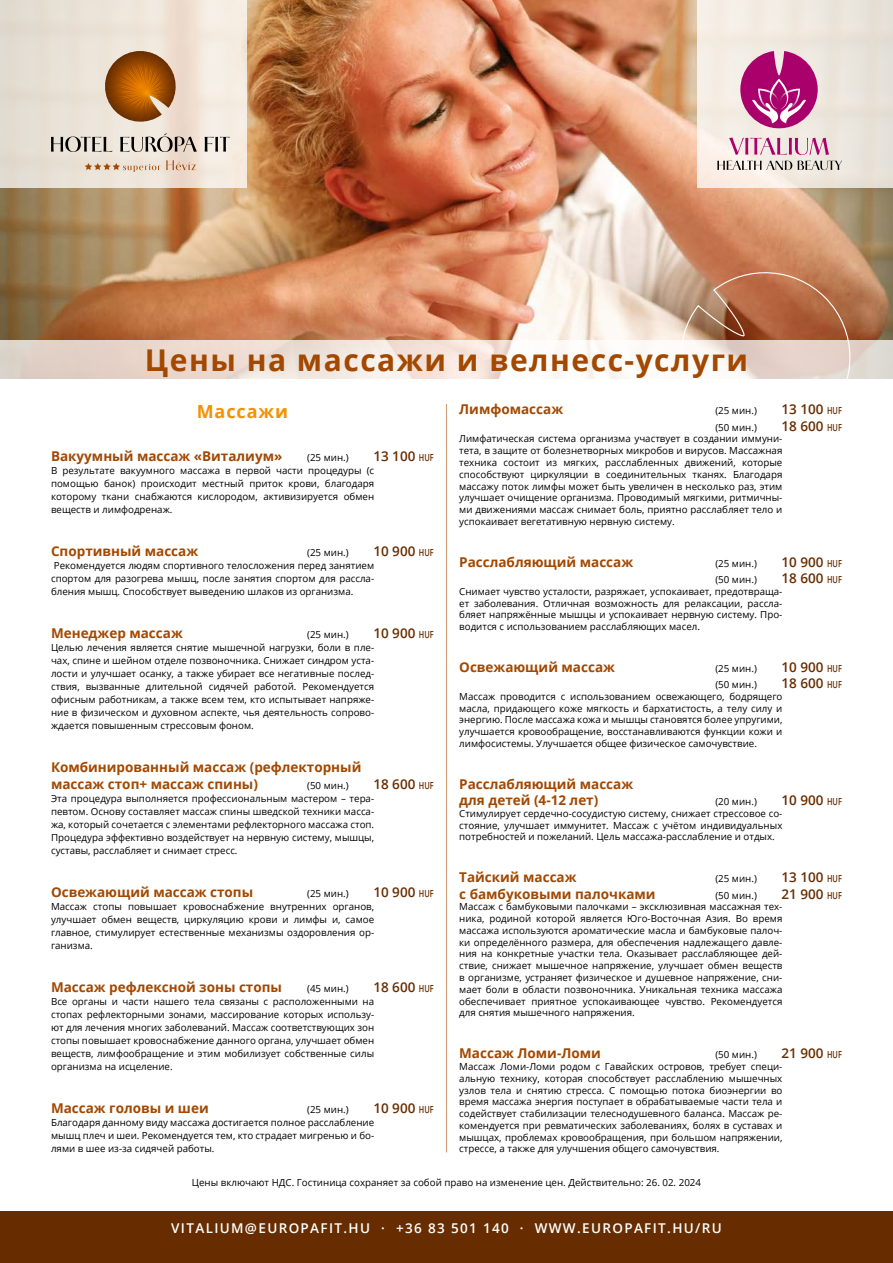
<style>
.page{position:relative;width:893px;height:1263px;background:#fff}
.page>*{position:absolute;margin:0;border:0;box-sizing:border-box;transform-origin:0 0}
.Cím{font:700 30px "Open Sans";letter-spacing:.05em;color:#a24800}
.Alcím{font:700 18px "Open Sans";letter-spacing:.05em;color:#f39100}
.Kezelés{font:700 13.5px/17.5px "Open Sans";color:#a24800}
.Kezelés-2{font:600 13.5px "Open Sans";color:#672d00}
.t1{font:600 13.5px "Open Sans";letter-spacing:.1em;color:#fff}
.Részletek_ár_beütés{font:9.75px/11.9px "Open Sans";color:#000;text-align:justify}
.Kezelés-3{font:9.75px "Open Sans";color:#000}
.s1{font-size:9.75px}
</style>
<div class="page">
<div style="left:0;top:1212px;width:893px;height:51px;background:#672d00"></div>
<img style="left:0;top:0;width:893px;height:340px">
<svg style="left:673px;top:265px;width:185px;height:75px;background:#b57554"></svg>
<svg style="left:0;top:340px;width:893px;height:39px"></svg>
<hr style="left:446px;top:404px;width:1px;height:748px;background:#d39e74">
<svg style="left:0;top:0;width:247px;height:187px;background:#ebe2d7"></svg>
<div style="left:697px;top:0;width:196px;height:187px;background:linear-gradient(to right,#f9f0e8,#e5e0d7)"></div>
<svg style="left:717px;top:161px;width:125px;height:9px"></svg>
<svg style="left:729px;top:138px;width:100px;height:17px;background:#dca7c0"></svg>
<svg style="left:740px;top:51px;width:78px;height:77px;background:#c35196"></svg>
<svg style="left:85px;top:160px;width:111px;height:12px"></svg>
<svg style="left:51px;top:133px;width:179px;height:19px;background:#b9b2aa"></svg>
<svg style="left:102px;top:51px;width:77px;height:74px;background:#b67e48"></svg>
<p class="Cím" style="left:145px;top:339px;width:605px">Цены на массажи и велнесс-услуги</p>
<p class="Alcím" style="left:197px;top:398px;width:93px">Массажи</p>
<p class="Kezelés" style="left:51px;top:447px;width:233px">Вакуумный массаж «Виталиум»</p>
<p class="Kezelés-3" style="left:307px;top:451px;width:43px">(25 мин.)</p>
<p class="Kezelés-2" style="left:373px;top:447px;width:62px">13 100 <span class="s1">HUF</span></p>
<p class="Részletek_ár_beütés" style="left:51px;top:463px;width:325px;line-height:13px">В результате вакуумного массажа в первой части процедуры (с помощью банок) происходит местный приток крови, благодаря которому ткани снабжаются кислородом, активизируется обмен веществ и лимфодренаж.</p>
<p class="Kezelés" style="left:51px;top:542px;width:149px">Спортивный массаж</p>
<p class="Kezelés-3" style="left:307px;top:546px;width:43px">(25 мин.)</p>
<p class="Kezelés-2" style="left:373px;top:542px;width:62px">10 900 <span class="s1">HUF</span></p>
<p class="Részletek_ár_beütés" style="left:51px;top:558px;width:325px;line-height:13px">Рекомендуется людям спортивного телосложения перед занятием спортом для разогрева мышц, после занятия спортом для рассла&shy;бления мышц. Способствует выведению шлаков из организма.</p>
<p class="Kezelés" style="left:51px;top:624px;width:133px">Менеджер массаж</p>
<p class="Kezelés-3" style="left:307px;top:628px;width:43px">(25 мин.)</p>
<p class="Kezelés-2" style="left:373px;top:624px;width:62px">10 900 <span class="s1">HUF</span></p>
<p class="Részletek_ár_beütés" style="left:51px;top:640px;width:325px;line-height:13px">Целью лечения является снятие мышечной нагрузки, боли в пле&shy;чах, спине и шейном отделе позвоночника. Снижает синдром уста&shy;лости и улучшает осанку, а также убирает все негативные послед&shy;ствия, вызванные длительной сидячей работой. Рекомендуется офисным работникам, а также всем тем, кто испытывает напряже&shy;ние в физическом и духовном аспекте, чья деятельность сопрово&shy;ждается повышенным стрессовым фоном.</p>
<p class="Kezelés" style="left:51px;top:758px;width:312px">Комбинированный массаж (рефлекторный массаж стоп+ массаж спины)</p>
<p class="Kezelés" style="left:459px;top:400px;width:105px">Лимфомассаж</p>
<p class="Kezelés-3" style="left:715px;top:404px;width:43px">(25 мин.)</p>
<p class="Kezelés-2" style="left:782px;top:400px;width:62px">13 100 <span class="s1">HUF</span></p>
<p class="Kezelés-3" style="left:715px;top:420px;width:43px">(50 мин.)</p>
<p class="Kezelés-2" style="left:782px;top:416px;width:62px">18 600 <span class="s1">HUF</span></p>
<p class="Részletek_ár_beütés" style="left:459px;top:433px;width:325px">Лимфатическая система организма участвует в создании иммуни&shy;тета, в защите от болезнетворных микробов и вирусов. Массажная техника состоит из мягких, расслабленных движений, которые способствуют циркуляции в соединительных тканях. Благодаря массажу поток лимфы может быть увеличен в несколько раз, этим улучшает очищение организма. Проводимый мягкими, ритмичны&shy;ми движениями массаж снимает боль, приятно расслабляет тело и успокаивает вегетативную нервную систему.</p>
<p class="Kezelés" style="left:459px;top:553px;width:175px">Расслабляющий массаж</p>
<p class="Kezelés-3" style="left:715px;top:556px;width:43px">(25 мин.)</p>
<p class="Kezelés-2" style="left:782px;top:552px;width:62px">10 900 <span class="s1">HUF</span></p>
<p class="Kezelés-3" style="left:715px;top:573px;width:43px">(50 мин.)</p>
<p class="Kezelés-2" style="left:782px;top:569px;width:62px">18 600 <span class="s1">HUF</span></p>
<p class="Részletek_ár_beütés" style="left:459px;top:585px;width:325px">Снимает чувство усталости, разряжает, успокаивает, предотвраща&shy;ет заболевания. Отличная возможность для релаксации, рассла&shy;бляет напряжённые мышцы и успокаивает нервную систему. Про&shy;водится с использованием расслабляющих масел.</p>
<p class="Kezelés" style="left:459px;top:658px;width:157px">Освежающий массаж</p>
<p class="Kezelés-3" style="left:715px;top:662px;width:43px">(25 мин.)</p>
<p class="Kezelés-2" style="left:782px;top:658px;width:62px">10 900 <span class="s1">HUF</span></p>
<p class="Kezelés-3" style="left:715px;top:678px;width:43px">(50 мин.)</p>
<p class="Kezelés-2" style="left:782px;top:674px;width:62px">18 600 <span class="s1">HUF</span></p>
<p class="Részletek_ár_beütés" style="left:459px;top:690px;width:325px">Массаж проводится с использованием освежающего, бодрящего масла, придающего коже мягкость и бархатистость, а телу силу и энергию. После массажа кожа и мышцы становятся более упругими, улучшается кровообращение, восстанавливаются функции кожи и лимфосистемы. Улучшается общее физическое самочувствие.</p>
<p class="Kezelés" style="left:459px;top:775px;width:175px;line-height:16.4px">Расслабляющий массаж для детей (4-12 лет)</p>
<p class="Kezelés-3" style="left:307px;top:779px;width:43px">(50 мин.)</p>
<p class="Kezelés-2" style="left:373px;top:775px;width:62px">18 600 <span class="s1">HUF</span></p>
<p class="Részletek_ár_beütés" style="left:51px;top:792px;width:325px;line-height:13px">Эта процедура выполняется профессиональным мастером – тера&shy;певтом. Основу составляет массаж спины шведской техники масса&shy;жа, который сочетается с элементами рефлекторного массажа стоп.<br>Процедура эффективно воздействует на нервную систему, мышцы, суставы, расслабляет и снимает стресс.</p>
<p class="Kezelés" style="left:51px;top:883px;width:204px">Освежающий массаж стопы</p>
<p class="Kezelés-3" style="left:307px;top:887px;width:43px">(25 мин.)</p>
<p class="Kezelés-2" style="left:373px;top:883px;width:62px">10 900 <span class="s1">HUF</span></p>
<p class="Részletek_ár_beütés" style="left:51px;top:900px;width:325px;line-height:13px">Массаж стопы повышает кровоснабжение внутренних органов, улучшает обмен веществ, циркуляцию крови и лимфы и, самое главное, стимулирует естественные механизмы оздоровления ор&shy;ганизма.</p>
<p class="Kezelés" style="left:51px;top:978px;width:233px">Массаж рефлексной зоны стопы</p>
<p class="Kezelés-3" style="left:307px;top:982px;width:43px">(45 мин.)</p>
<p class="Kezelés-2" style="left:373px;top:978px;width:62px">18 600 <span class="s1">HUF</span></p>
<p class="Részletek_ár_beütés" style="left:51px;top:995px;width:325px;line-height:13px">Все органы и части нашего тела связаны с расположенными на стопах рефлекторными зонами, массирование которых использу&shy;ют для лечения многих заболеваний. Массаж соответствующих зон стопы повышает кровоснабжение данного органа, улучшает обмен веществ, лимфообращение и этим мобилизует собственные силы организма на исцеление.</p>
<p class="Kezelés" style="left:51px;top:1099px;width:159px">Массаж головы и шеи</p>
<p class="Kezelés-3" style="left:307px;top:1103px;width:43px">(25 мин.)</p>
<p class="Kezelés-2" style="left:373px;top:1099px;width:62px">10 900 <span class="s1">HUF</span></p>
<p class="Részletek_ár_beütés" style="left:51px;top:1116px;width:325px;line-height:13px">Благодаря данному виду массажа достигается полное расслабление мышц плеч и шеи. Рекомендуется тем, кто страдает мигренью и бо&shy;лями в шее из-за сидячей работы.</p>
<p class="Kezelés-3" style="left:715px;top:795px;width:43px">(20 мин.)</p>
<p class="Kezelés-2" style="left:782px;top:791px;width:62px">10 900 <span class="s1">HUF</span></p>
<p class="Részletek_ár_beütés" style="left:459px;top:807px;width:325px">Стимулирует сердечно-сосудистую систему, снижает стрессовое со&shy;стояние, улучшает иммунитет. Массаж с учётом индивидуальных потребностей и пожеланий. Цель массажа-расслабление и отдых.</p>
<p class="Kezelés" style="left:459px;top:868px;width:119px">Тайский массаж</p>
<p class="Kezelés-3" style="left:715px;top:872px;width:43px">(25 мин.)</p>
<p class="Kezelés-2" style="left:782px;top:868px;width:62px">13 100 <span class="s1">HUF</span></p>
<p class="Kezelés" style="left:459px;top:884px;width:198px">с бамбуковыми палочками</p>
<p class="Kezelés-3" style="left:715px;top:888px;width:43px">(50 мин.)</p>
<p class="Kezelés-2" style="left:782px;top:884px;width:62px">21 900 <span class="s1">HUF</span></p>
<p class="Részletek_ár_beütés" style="left:459px;top:901px;width:325px">Массаж с бамбуковыми палочками – эксклюзивная массажная тех&shy;ника, родиной которой является Юго-Восточная Азия. Во время массажа используются ароматические масла и бамбуковые палоч&shy;ки определённого размера, для обеспечения надлежащего давле&shy;ния на конкретные участки тела. Оказывает расслабляющее дей&shy;ствие, снижает мышечное напряжение, улучшает обмен веществ в организме, устраняет физическое и душевное напряжение, сни&shy;мает боли в области позвоночника. Уникальная техника массажа обеспечивает приятное успокаивающее чувство. Рекомендуется для снятия мышечного напряжения.</p>
<p class="Kezelés" style="left:459px;top:1044px;width:143px">Массаж Ломи-Ломи</p>
<p class="Kezelés-3" style="left:715px;top:1048px;width:43px">(50 мин.)</p>
<p class="Kezelés-2" style="left:782px;top:1044px;width:62px">21 900 <span class="s1">HUF</span></p>
<p class="Részletek_ár_beütés" style="left:459px;top:1060px;width:325px">Массаж Ломи-Ломи родом с Гавайских островов, требует специ&shy;альную технику, которая способствует расслаблению мышечных узлов тела и снятию стресса. С помощью потока биоэнергии во время массажа энергия поступает в обрабатываемые части тела и содействует стабилизации телеснодушевного баланса. Массаж ре&shy;комендуется при ревматических заболеваниях, болях в суставах и мышцах, проблемах кровообращения, при большом напряжении, стрессе, а также для улучшения общего самочувствия.</p>
<p class="Részletek_ár_beütés" style="left:192px;top:1177px;width:511px">Цены включают НДС. Гостиница сохраняет за собой право на изменение цен. Действительно: 26. 02. 2024</p>
<h3 class="t1" style="left:171px;top:1219px;width:552px">VITALIUM@EUROPAFIT.HU · +36 83 501 140 · WWW.EUROPAFIT.HU/RU</h3>
</div>
